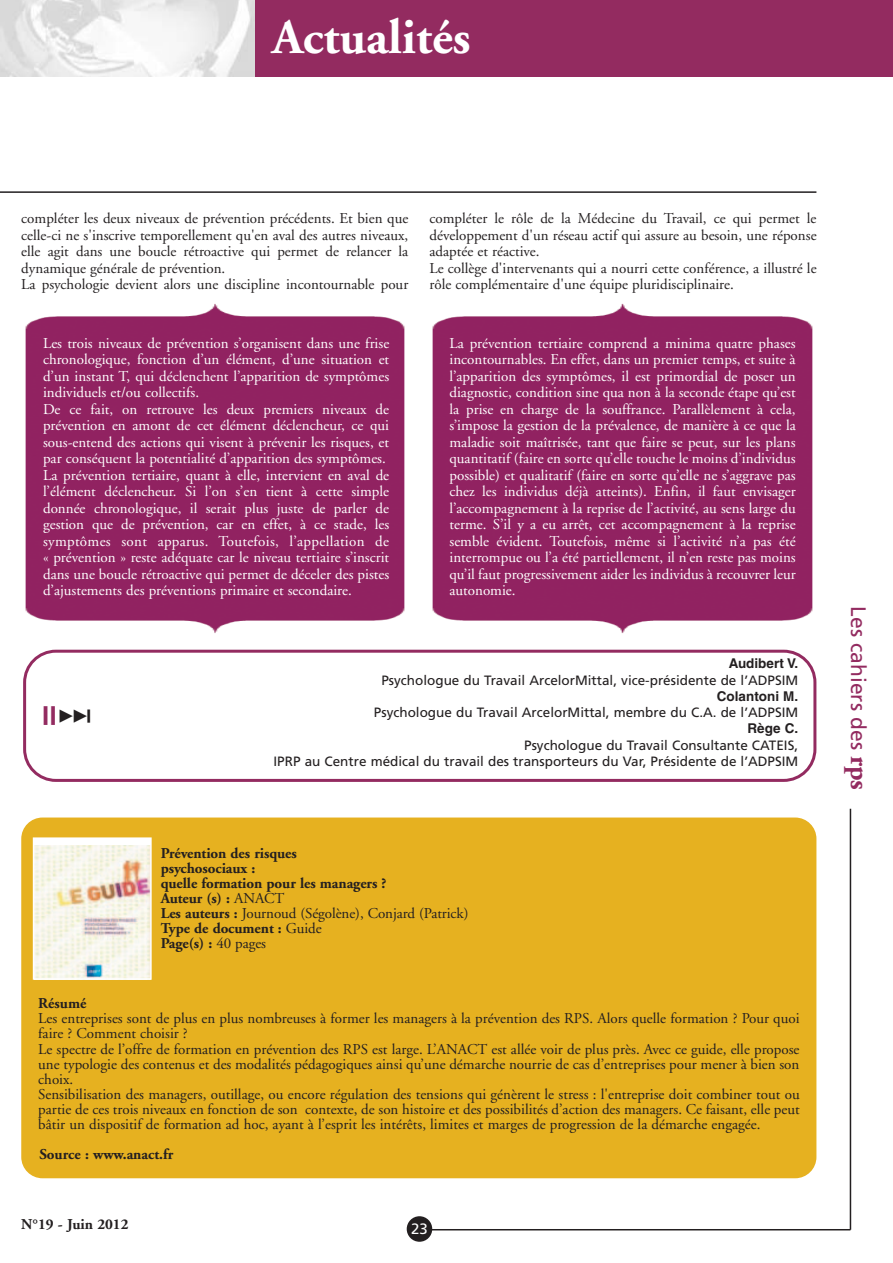
<style>
.page{position:relative;width:893px;height:1263px;background:#fff}
.page>*{position:absolute;margin:0;border:0;box-sizing:border-box;transform-origin:0 0}
.t1{font:700 49.5px "Adobe Garamond";color:#fff}
.t2{font:21px "Frutiger";color:#932b60}
.t3{font:15px/16.5px "Adobe Garamond";color:#fff}
.t4{font:15px/16.5px "Adobe Garamond";color:#231f20}
.t5{font:700 15px/15px "Adobe Garamond";letter-spacing:-.005em;color:#231f20}
.t6{font:15px "Frutiger";color:#fff}
.t7{font:13.5px/16.2px "Frutiger";color:#231f20;text-align:right}
.t8{font:700 13.5px "Helvetica";color:#231f20}
.s1{font-weight:400}
.s2{font-family:"Adobe Garamond";font-weight:700;font-size:27px}
</style>
<div class="page">
<img style="left:0;top:0;width:255px;height:77px">
<div style="left:255px;top:0;width:638px;height:77px;background:#932b60"></div>
<hr style="left:0;top:191px;width:816px;height:2px;background:#231f20">
<hr style="left:850px;top:809px;width:1px;height:421px;background:#231f20">
<hr style="left:430px;top:1229px;width:420px;height:1px;background:#231f20">
<div style="left:407px;top:1216px;width:25px;height:26px;background:#231f20;border-radius:50%"></div>
<svg style="left:23px;top:650px;width:793px;height:132px"></svg>
<img style="left:25px;top:304px;width:380px;height:329px">
<img style="left:432px;top:303px;width:381px;height:330px">
<div style="left:21px;top:817px;width:795px;height:361px;background:#e6b120;border-radius:21px"></div>
<div style="left:34px;top:838px;width:117px;height:141px;background:#fff"></div>
<img style="left:36px;top:845px;width:113px;height:132px">
<div style="left:33px;top:837px;width:119px;height:143px;border:2px solid #fff"></div>
<svg style="left:44px;top:706px;width:46px;height:19px"></svg>
<h1 class="t1" style="left:272px;top:17px;width:200px">Actualités</h1>
<p class="t4" style="left:21px;top:212px;width:389px">compléter les deux niveaux de prévention précédents. Et bien que celle-ci ne s'inscrive temporellement qu'en aval des autres niveaux, elle agit dans une boucle rétroactive qui permet de relancer la dynamique générale de prévention.<br>La psychologie devient alors une discipline incontournable pour</p>
<p class="t4" style="left:429px;top:212px;width:389px">compléter le rôle de la Médecine du Travail, ce qui permet le développement d'un réseau actif qui assure au besoin, une réponse adaptée et réactive.<br>Le collège d'intervenants qui a nourri cette conférence, a illustré le rôle complémentaire d'une équipe pluridisciplinaire.</p>
<p class="t3" style="left:43px;top:336px;width:348px">Les trois niveaux de prévention s’organisent dans une frise chronologique, fonction d’un élément, d’une situation et d’un instant T, qui déclenchent l’apparition de symptômes individuels et/ou collectifs.<br>De ce fait, on retrouve les deux premiers niveaux de prévention en amont de cet élément déclencheur, ce qui sous-entend des actions qui visent à prévenir les risques, et par conséquent la potentialité d’apparition des symptômes.<br>La prévention tertiaire, quant à elle, intervient en aval de l’élément déclencheur. Si l’on s’en tient à cette simple donnée chronologique, il serait plus juste de parler de gestion que de prévention, car en effet, à ce stade, les symptômes sont apparus. Toutefois, l’appellation de « prévention » reste adéquate car le niveau tertiaire s’inscrit dans une boucle rétroactive qui permet de déceler des pistes d’ajustements des préventions primaire et secondaire.</p>
<p class="t3" style="left:449px;top:336px;width:348px;text-align:justify">La prévention tertiaire comprend a minima quatre phases incontournables. En effet, dans un premier temps, et suite à l’apparition des symptômes, il est primordial de poser un diagnostic, condition sine qua non à la seconde étape qu’est la prise en charge de la souffrance. Parallèlement à cela, s’impose la gestion de la prévalence, de manière à ce que la maladie soit maîtrisée, tant que faire se peut, sur les plans quantitatif (faire en sorte qu’elle touche le moins d’individus possible) et qualitatif (faire en sorte qu’elle ne s’aggrave pas chez les individus déjà atteints). Enfin, il faut envisager l’accompagnement à la reprise de l’activité, au sens large du terme. S’il y a eu arrêt, cet accompagnement à la reprise semble évident. Toutefois, même si l’activité n’a pas été interrompue ou l’a été partiellement, il n’en reste pas moins qu’il faut progressivement aider les individus à recouvrer leur autonomie.</p>
<p class="t8" style="left:729px;top:658px;width:71px">Audibert V.</p>
<p class="t7" style="left:381px;top:673px;width:418px">Psychologue du Travail ArcelorMittal, vice-présidente de l’ADPSIM</p>
<p class="t8" style="left:717px;top:690px;width:83px">Colantoni M.</p>
<p class="t7" style="left:374px;top:705px;width:426px">Psychologue du Travail ArcelorMittal, membre du C.A. de l’ADPSIM</p>
<p class="t8" style="left:747px;top:723px;width:52px">Rège C.</p>
<p class="t7" style="left:274px;top:738px;width:526px">Psychologue du Travail Consultante CATEIS,<br>IPRP au Centre médical du travail des transporteurs du Var, Présidente de l’ADPSIM</p>
<p class="t5" style="left:161px;top:847px;width:309px">Prévention des risques<br>psychosociaux :<br>quelle formation pour les managers ?<br>Auteur (s) : <span class="s1">ANACT<br></span>Les auteurs : <span class="s1">Journoud (Ségolène), Conjard (Patrick)<br></span>Type de document : <span class="s1">Guide<br></span>Page(s) : <span class="s1">40 pages</span></p>
<p class="t5" style="left:38px;top:997px;width:50px">Résumé</p>
<p class="t4" style="left:38px;top:1012px;width:763px;line-height:15px">Les entreprises sont de plus en plus nombreuses à former les managers à la prévention des RPS. Alors quelle formation ? Pour quoi faire ? Comment choisir ?<br>Le spectre de l’offre de formation en prévention des RPS est large. L’ANACT est allée voir de plus près. Avec ce guide, elle propose une typologie des contenus et des modalités pédagogiques ainsi qu’une démarche nourrie de cas d’entreprises pour mener à bien son choix.<br>Sensibilisation des managers, outillage, ou encore régulation des tensions qui génèrent le stress : l'entreprise doit combiner tout ou partie de ces trois niveaux en fonction de son contexte, de son histoire et des possibilités d’action des managers. Ce faisant, elle peut bâtir un dispositif de formation ad hoc, ayant à l’esprit les intérêts, limites et marges de progression de la démarche engagée.</p>
<p class="t5" style="left:39px;top:1147px;width:136px">Source : www.anact.fr</p>
<p class="t5" style="left:21px;top:1217px;width:109px">N°19 - Juin 2012</p>
<p class="t6" style="left:411px;top:1222px;width:18px">23</p>
<h2 class="t2" style="left:867px;top:606px;width:185px;rotate:90deg">Les cahiers des <span class="s2">rps</span></h2>
</div>
